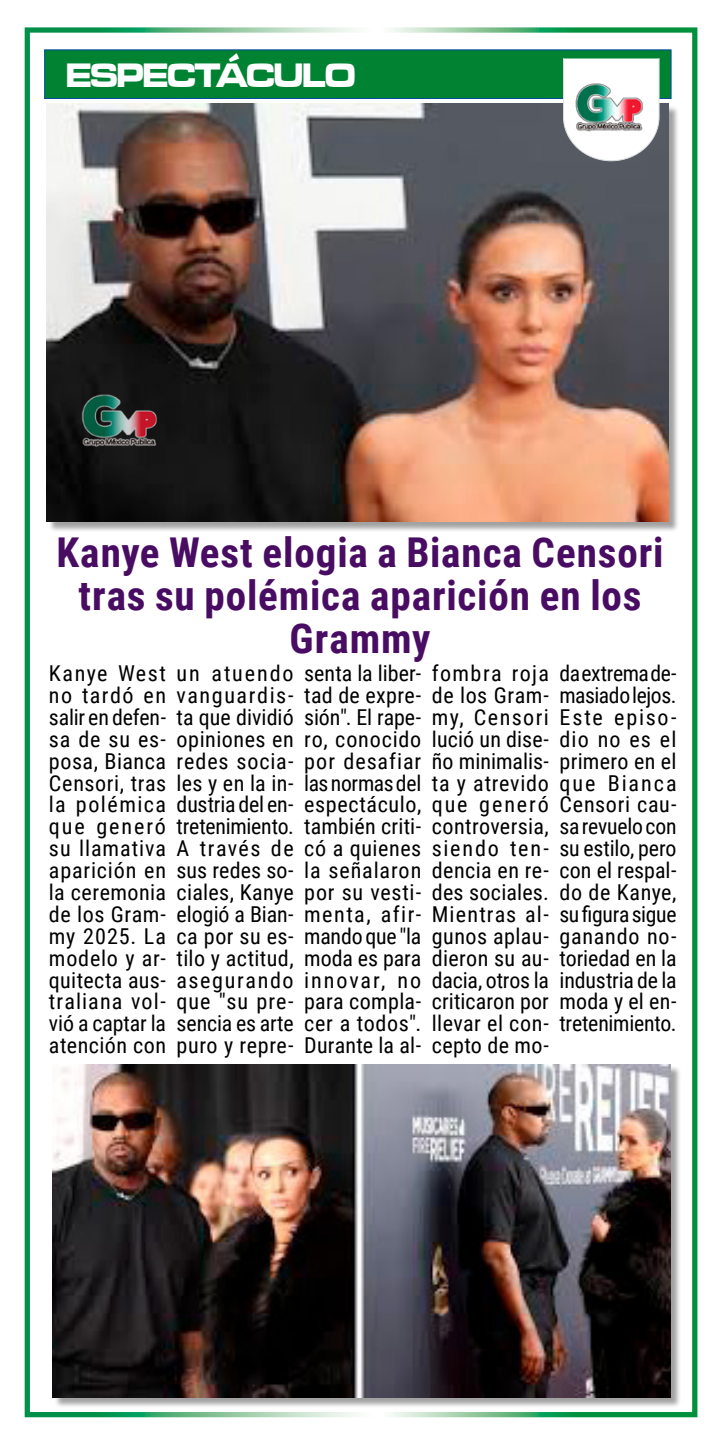
<style>
.page{position:relative;width:720px;height:1439px;background:#fff}
.page>*{position:absolute;margin:0;border:0;box-sizing:border-box;transform-origin:0 0}
.t1{font:700 41.12px/42.9px "Roboto Condensed";letter-spacing:.02em;color:#490c63;text-align:center}
.t2{font:35px "Microgramma D Bold Exte";letter-spacing:-.04em;color:#fff;scale:.9 1}
.t3{font:21.88px/21.9px "Roboto Condensed";letter-spacing:.01em;color:#000;text-align:justify}
</style>
<div class="page">
<div style="left:25px;top:27px;width:672px;height:1390px;border:5px solid #fff"></div>
<div style="left:48px;top:105px;width:631px;height:427px;background:#000;opacity:.37"></div>
<img style="left:47px;top:104px;width:621px;height:417px">
<div style="left:44px;top:49px;width:627px;height:50px;background:#008233;border:1px solid #00499a"></div>
<svg style="left:563px;top:58px;width:96px;height:103px"></svg>
<img style="left:67px;top:364px;width:109px;height:110px">
<div style="left:54px;top:1065px;width:627px;height:343px;background:#000;opacity:.37"></div>
<img style="left:53px;top:1064px;width:617px;height:333px">
<h2 class="t2" style="left:66px;top:52px;width:323px">ESPECTÁCULO</h2>
<h1 class="t1" style="left:57px;top:530px;width:608px">Kanye West elogia a Bianca Censori tras su polémica aparición en los<br>Grammy</h1>
<p class="t3" style="left:49px;top:661px;width:119px">Kanye West no tardó en salir en defen&shy;sa de su es&shy;posa, Bianca Censori, tras la polémica que generó su llamativa aparición en la ceremonia de los Gram&shy;my 2025. La modelo y ar&shy;quitecta aus&shy;traliana vol&shy;vió a captar la atención con</p>
<p class="t3" style="left:176px;top:661px;width:119px">un atuendo vanguardis&shy;ta que dividió opiniones en redes socia&shy;les y en la in&shy;dustria del en&shy;tretenimiento.<br>A través de sus redes so&shy;ciales, Kanye elogió a Bian&shy;ca por su es&shy;tilo y actitud, asegurando que "su pre&shy;sencia es arte puro y repre-</p>
<p class="t3" style="left:304px;top:661px;width:119px">senta la liber&shy;tad de expre&shy;sión". El rape&shy;ro, conocido por desafiar las normas del espectáculo, también criti&shy;có a quienes la señalaron por su vesti&shy;menta, afir&shy;mando que "la moda es para innovar, no para compla&shy;cer a todos".<br>Durante la al-</p>
<p class="t3" style="left:431px;top:661px;width:119px">fombra roja de los Gram&shy;my, Censori lució un dise&shy;ño minimalis&shy;ta y atrevido que generó controversia, siendo ten&shy;dencia en re&shy;des sociales.<br>Mientras al&shy;gunos aplau&shy;dieron su au&shy;dacia, otros la criticaron por llevar el con&shy;cepto de mo-</p>
<p class="t3" style="left:559px;top:661px;width:119px">da extrema de&shy;masiado lejos.<br>Este episo&shy;dio no es el primero en el que Bianca Censori cau&shy;sa revuelo con su estilo, pero con el respal&shy;do de Kanye, su figura sigue ganando no&shy;toriedad en la industria de la moda y el en&shy;tretenimiento.</p>
</div>
